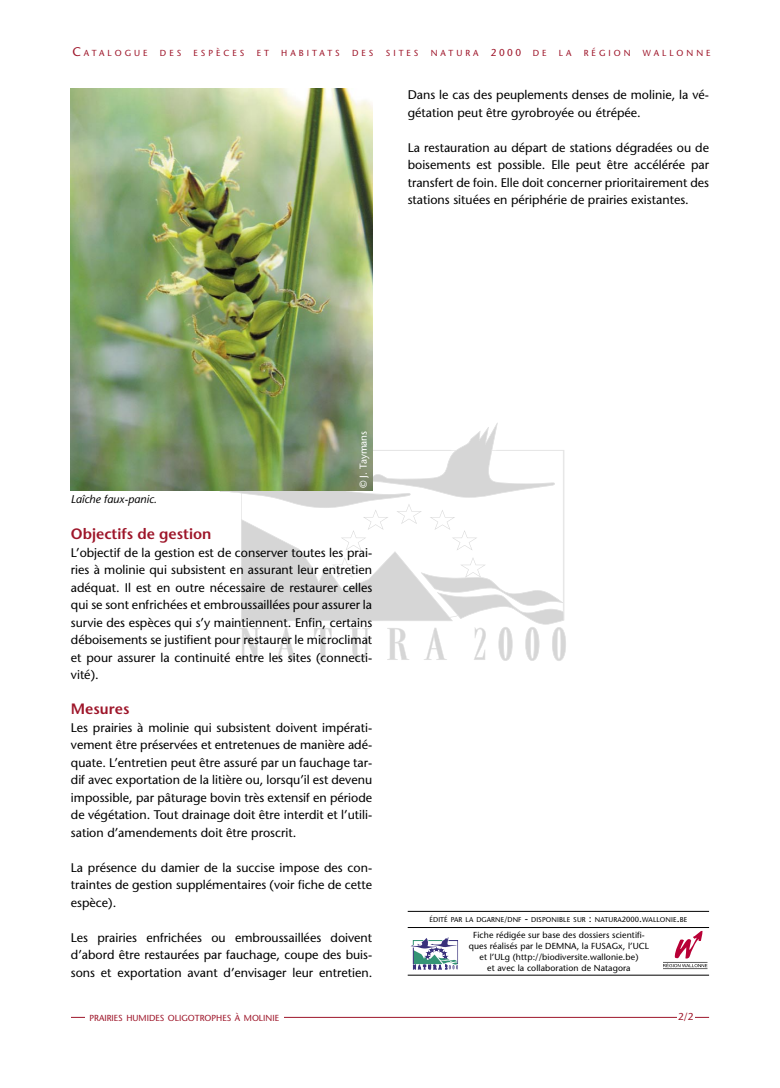
<style>
.page{position:relative;width:780px;height:1088px;background:#fff}
.page>*{position:absolute;margin:0;border:0;box-sizing:border-box;transform-origin:0 0}
.t1{font:600 15px "Stone Sans";color:#9e162a}
.t2{font:12.5px/17.5px "Stone Sans";color:#000;text-align:justify}
.t3{font:italic 11.25px "Stone Sans";color:#000}
.t4{font:10px "Stone Sans";color:#fff}
.t5{font:10px "Stone Sans";color:#9e162a}
.t6{font:8.75px/11.2px "Stone Sans";letter-spacing:.01em;color:#000;text-align:center}
.t7{font:8.75px "Stone Sans";letter-spacing:.345em;color:#9e162a}
.t8{font:8.75px "Stone Sans";color:#9e162a}
.t9{font:7px "Stone Sans";letter-spacing:.015em;color:#000}
.s1{font-size:12.5px}
.s2{font-size:10px}
.s3{font-size:7.5px}
</style>
<div class="page">
<hr style="left:71px;top:1017px;width:638px;height:1px;background:#9e162a">
<div style="left:677px;top:1012px;width:18px;height:10px;background:#fff"></div>
<svg style="left:220px;top:423px;width:346px;height:238px"></svg>
<hr style="left:407px;top:975px;width:302px;height:1px;background:#000">
<hr style="left:407px;top:927px;width:302px;height:1px;background:#000">
<hr style="left:407px;top:911px;width:302px;height:1px;background:#000">
<svg style="left:410px;top:937px;width:48px;height:33px"></svg>
<svg style="left:663px;top:930px;width:44px;height:39px"></svg>
<img style="left:71px;top:89px;width:301px;height:401px">
<div style="left:85px;top:1011px;width:198px;height:41px;background:#fff"></div>
<p class="t7" style="left:72px;top:48px;width:77px"><span class="s1">C</span>ATALOGUE</p>
<p class="t7" style="left:160px;top:48px;width:23px">DES</p>
<p class="t7" style="left:193px;top:48px;width:52px">ESPÈCES</p>
<p class="t7" style="left:257px;top:48px;width:14px">E T</p>
<p class="t7" style="left:281px;top:48px;width:60px">HABITATS</p>
<p class="t7" style="left:352px;top:48px;width:23px">DES</p>
<p class="t7" style="left:386px;top:48px;width:34px">SITES</p>
<p class="t7" style="left:431px;top:48px;width:117px">NATURA <span class="s2">2000</span> DE</p>
<p class="t7" style="left:559px;top:48px;width:14px">L A</p>
<p class="t7" style="left:583px;top:48px;width:48px">RÉGION</p>
<p class="t7" style="left:643px;top:48px;width:69px">WALLONNE</p>
<p class="t2" style="left:407px;top:86px;width:303px">Dans le cas des peuplements denses de molinie, la vé&shy;gétation peut être gyrobroyée ou étrépée.</p>
<p class="t2" style="left:407px;top:139px;width:303px">La restauration au départ de stations dégradées ou de boisements est possible. Elle peut être accélérée par transfert de foin. Elle doit concerner prioritairement des stations situées en périphérie de prairies existantes.</p>
<p class="t3" style="left:71px;top:492px;width:87px">Laîche faux-panic.</p>
<p class="t4" style="left:357px;top:488px;width:59px;rotate:-90deg">© J. Taymans</p>
<p class="t1" style="left:71px;top:524px;width:142px">Objectifs de gestion</p>
<p class="t2" style="left:71px;top:543px;width:303px">L’objectif de la gestion est de conserver toutes les prai&shy;ries à molinie qui subsistent en assurant leur entretien adéquat. Il est en outre nécessaire de restaurer celles qui se sont enfrichées et embroussaillées pour assurer la survie des espèces qui s’y maintiennent. Enfin, certains déboisements se justifient pour restaurer le microclimat et pour assurer la continuité entre les sites (connecti&shy;vité).</p>
<p class="t1" style="left:71px;top:699px;width:60px">Mesures</p>
<p class="t2" style="left:71px;top:718px;width:303px">Les prairies à molinie qui subsistent doivent impérati&shy;vement être préservées et entretenues de manière adé&shy;quate. L’entretien peut être assuré par un fauchage tar&shy;dif avec exportation de la litière ou, lorsqu’il est devenu impossible, par pâturage bovin très extensif en période de végétation. Tout drainage doit être interdit et l’utili&shy;sation d’amendements doit être proscrit.</p>
<p class="t2" style="left:71px;top:858px;width:303px">La présence du damier de la succise impose des con&shy;traintes de gestion supplémentaires (voir fiche de cette espèce).</p>
<p class="t2" style="left:71px;top:928px;width:303px">Les prairies enfrichées ou embroussaillées doivent d’abord être restaurées par fauchage, coupe des buis&shy;sons et exportation avant d’envisager leur entretien.</p>
<p class="t8" style="left:89px;top:1012px;width:191px">PRAIRIES HUMIDES OLIGOTROPHES À MOLINIE</p>
<p class="t9" style="left:429px;top:915px;width:259px">ÉDITÉ PAR LA DGARNE<span class="s3">/</span>DNF <span class="s2">-</span> DISPONIBLE SUR <span class="s2">:</span> NATURA<span class="s3">2000</span><span class="s2">.</span>WALLONIE<span class="s2">.</span>BE</p>
<p class="t6" style="left:468px;top:929px;width:182px">Fiche rédigée sur base des dossiers scientifi&shy;ques réalisés par le DEMNA, la FUSAGx, l’UCL et l’ULg (http://biodiversite.wallonie.be)<br>et avec la collaboration de Natagora</p>
<p class="t5" style="left:678px;top:1010px;width:17px">2/2</p>
</div>
